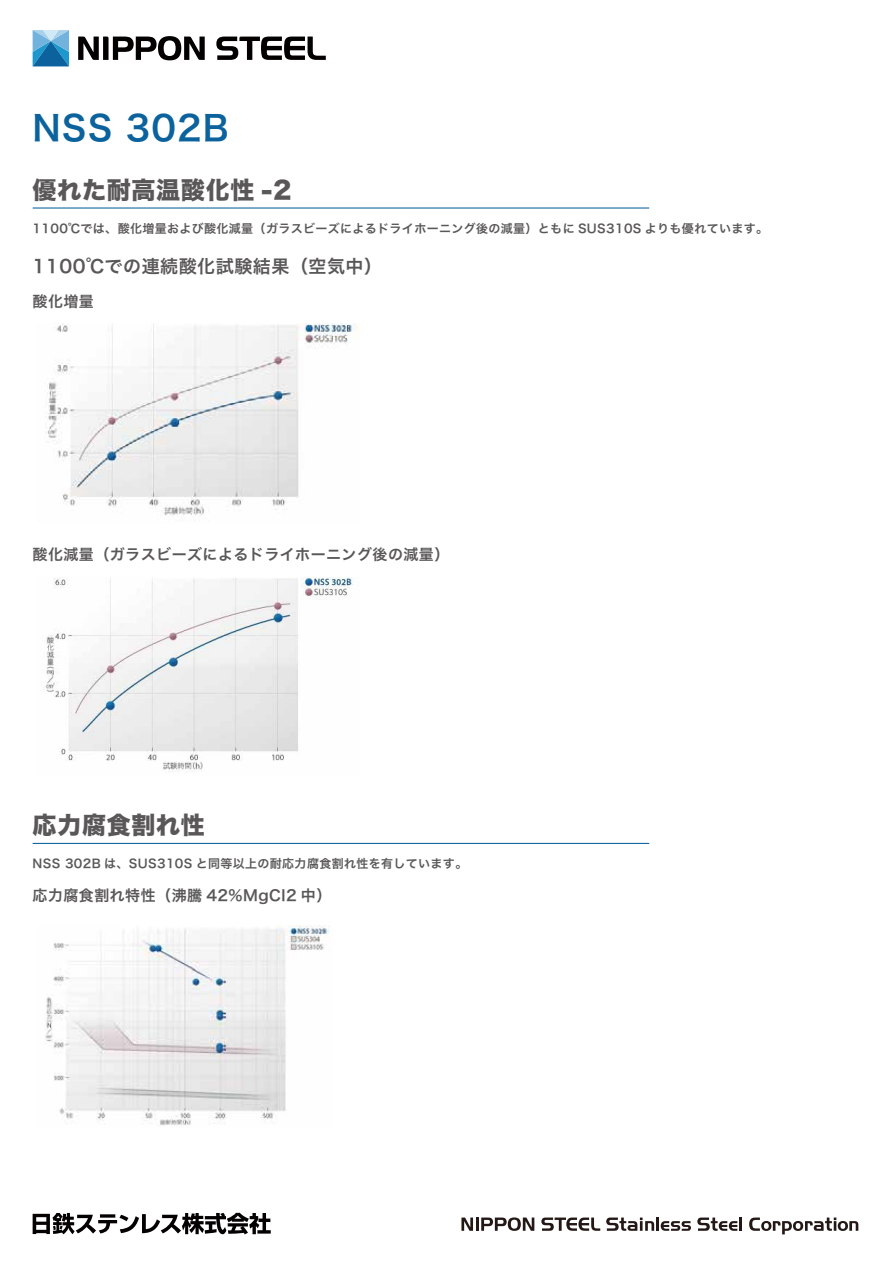
<style>
.page{position:relative;width:893px;height:1263px;background:#fff}
.page>*{position:absolute;margin:0;border:0;box-sizing:border-box;transform-origin:0 0}
.t1{font:34.5px "Hira Kaku Pro W6";letter-spacing:.03em;color:#0b629d}
.t2{font:24px "Hira Kaku Std W8";letter-spacing:.03em;color:#595757}
.t3{font:18px "Hira Kaku Pro W6";letter-spacing:.03em;color:#595757}
.t4{font:15px "Hira Kaku Pro W6";letter-spacing:.03em;color:#595757}
.t5{font:12px "Hira Kaku Pro W6";letter-spacing:.03em;color:#595757}
</style>
<div class="page">
<hr style="left:33px;top:207px;width:616px;height:2px;background:#0b629d">
<hr style="left:33px;top:843px;width:616px;height:1px;background:#0b629d">
<img style="left:46px;top:324px;width:313px;height:192px">
<img style="left:45px;top:577px;width:308px;height:195px">
<img style="left:45px;top:925px;width:285px;height:200px">
<svg style="left:33px;top:30px;width:36px;height:36px"></svg>
<svg style="left:78px;top:36px;width:127px;height:24px"></svg>
<svg style="left:216px;top:37px;width:110px;height:23px"></svg>
<svg style="left:33px;top:1213px;width:238px;height:21px"></svg>
<svg style="left:461px;top:1217px;width:12px;height:14px"></svg>
<hr style="left:476px;top:1217px;width:3px;height:14px;background:#231815">
<svg style="left:481px;top:1217px;width:53px;height:14px"></svg>
<svg style="left:541px;top:1217px;width:59px;height:14px"></svg>
<svg style="left:606px;top:1217px;width:48px;height:14px"></svg>
<hr style="left:656px;top:1217px;width:3px;height:14px;background:#231815">
<svg style="left:661px;top:1221px;width:30px;height:10px"></svg>
<svg style="left:697px;top:1217px;width:45px;height:14px"></svg>
<svg style="left:749px;top:1217px;width:109px;height:17px"></svg>
<h1 class="t1" style="left:33px;top:97px;width:198px">NSS 302B</h1>
<h2 class="t2" style="left:33px;top:176px;width:261px">優れた耐高温酸化性 -2</h2>
<p class="t5" style="left:33px;top:218px;width:737px">1100℃では、酸化増量および酸化減量（ガラスビーズによるドライホーニング後の減量）ともに SUS310S よりも優れています。</p>
<h3 class="t3" style="left:33px;top:250px;width:351px">1100℃での連続酸化試験結果（空気中）</h3>
<p class="t4" style="left:33px;top:287px;width:63px">酸化増量</p>
<p class="t4" style="left:33px;top:541px;width:418px">酸化減量（ガラスビーズによるドライホーニング後の減量）</p>
<h2 class="t2" style="left:33px;top:812px;width:174px">応力腐食割れ性</h2>
<p class="t5" style="left:33px;top:853px;width:436px">NSS 302B は、SUS310S と同等以上の耐応力腐食割れ性を有しています。</p>
<p class="t4" style="left:33px;top:882px;width:300px">応力腐食割れ特性（沸騰 42%MgCl2 中）</p>
</div>
